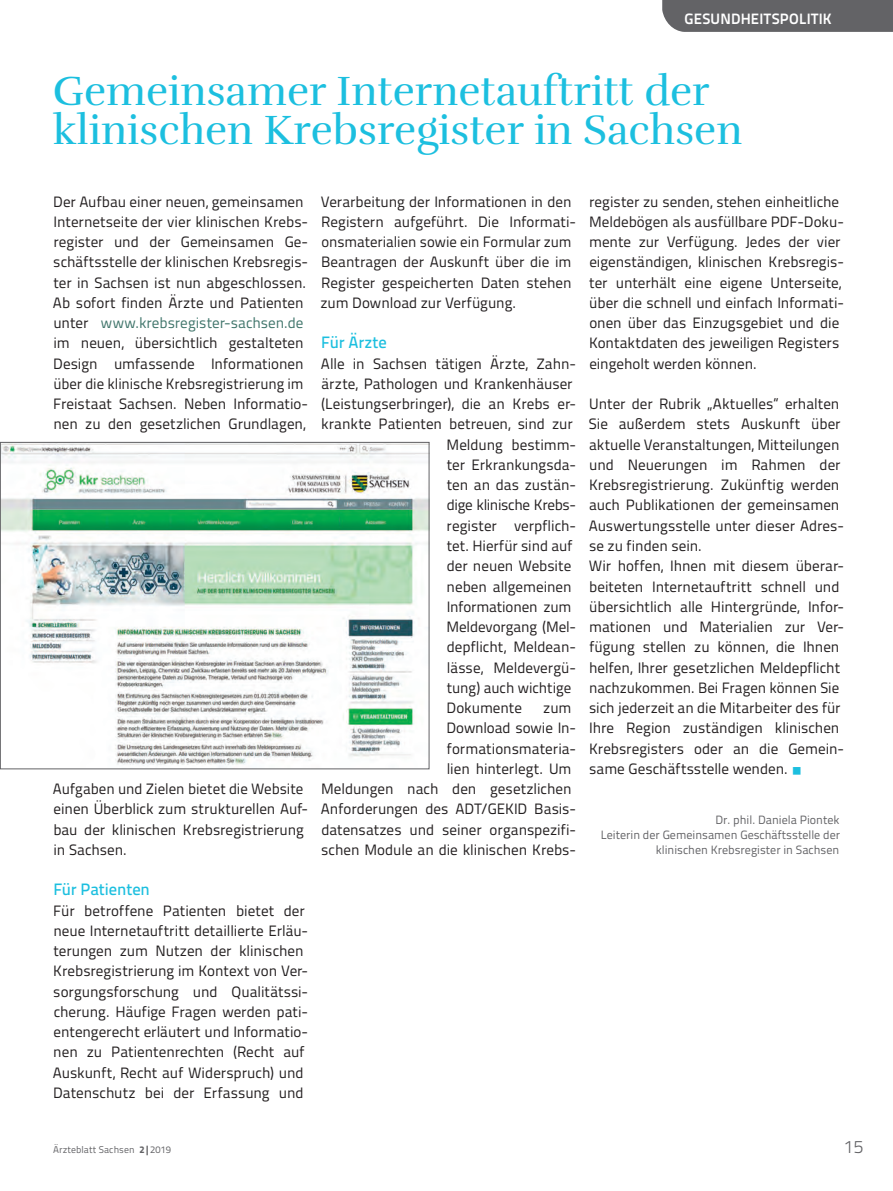
<style>
.page{position:relative;width:893px;height:1191px;background:#fff}
.page>*{position:absolute;margin:0;border:0;box-sizing:border-box;transform-origin:0 0}
.t1{font:42px/39px "Rufina";color:#1cbfdf}
.t2{font:300 18px "Titillium Text";color:#636366}
.t3{font:500 16.5px "Titillium Text";letter-spacing:-.005em;color:#1cbfdf}
.t4{font:15px/20.2px "Titillium Text";color:#231f20}
.t5{font:15px "Titillium Text";letter-spacing:-.025em;color:#231f20}
.t6{font:700 15px "Titillium Text";letter-spacing:.015em;color:#fff}
.t7{font:12px/15px "Titillium Text";color:#636366;text-align:right}
.t8{font:9.75px "Titillium Text";letter-spacing:.01em;color:#636366}
.s1{color:#40756b}
.s2{color:#1cbfdf}
.s3{font-weight:800}
</style>
<div class="page">
<div style="left:662px;top:0;width:231px;height:32px;background:#636366"></div>
<img style="left:2px;top:444px;width:425px;height:323px">
<div style="left:0;top:442px;width:429px;height:327px;border:1px solid #636366"></div>
<p class="t6" style="left:685px;top:7px;width:149px">GESUNDHEITSPOLITIK</p>
<h1 class="t1" style="left:53px;top:72px;width:691px">Gemeinsamer Internetauftritt der klinischen Krebsregister in Sachsen</h1>
<p class="t4" style="left:53px;top:190px;width:257px">Der Aufbau einer neuen, gemeinsamen Internetseite der vier klinischen Krebs&shy;register und der Gemeinsamen Ge-- schäftsstelle der klinischen Krebsregis&shy;ter in Sachsen ist nun abgeschlossen.<br>Ab sofort finden Ärzte und Patienten unter <span class="s1">www.krebsregister-sachsen.de </span>im neuen, übersichtlich gestalteten Design umfassende Informationen über die klinische Krebsregistrierung im Freistaat Sachsen. Neben Informatio&shy;nen zu den gesetzlichen Grundlagen,</p>
<p class="t4" style="left:53px;top:778px;width:257px">Aufgaben und Zielen bietet die Website einen Überblick zum strukturellen Auf&shy;bau der klinischen Krebsregistrierung in Sachsen.</p>
<p class="t3" style="left:53px;top:877px;width:98px">Für Patienten</p>
<p class="t4" style="left:53px;top:899px;width:257px">Für betroffene Patienten bietet der neue Internetauftritt detaillierte Erläu&shy;terungen zum Nutzen der klinischen Krebsregistrierung im Kontext von Ver&shy;sorgungsforschung und Qualitätssi&shy;cherung. Häufige Fragen werden pati&shy;entengerecht erläutert und Informatio&shy;nen zu Patientenrechten (Recht auf Auskunft, Recht auf Widerspruch) und Datenschutz bei der Erfassung und</p>
<p class="t4" style="left:320px;top:190px;width:257px">Verarbeitung der Informationen in den Registern aufgeführt. Die Informati&shy;onsmaterialien sowie ein Formular zum Beantragen der Auskunft über die im Register gespeicherten Daten stehen zum Download zur Verfügung.</p>
<p class="t3" style="left:321px;top:330px;width:67px">Für Ärzte</p>
<p class="t4" style="left:321px;top:352px;width:257px">Alle in Sachsen tätigen Ärzte, Zahn-</p>
<p class="t4" style="left:321px;top:373px;width:253px">ärzte, Pathologen und Krankenhäuser</p>
<p class="t4" style="left:321px;top:393px;width:252px">(Leistungserbringer), die an Krebs er--</p>
<p class="t4" style="left:321px;top:413px;width:253px">krankte Patienten betreuen, sind zur</p>
<p class="t4" style="left:447px;top:433px;width:131px">Meldung bestimm-</p>
<p class="t4" style="left:447px;top:454px;width:131px">ter Erkrankungsda-</p>
<p class="t4" style="left:447px;top:474px;width:131px">ten an das zustän-</p>
<p class="t5" style="left:447px;top:494px;width:129px">dige klinische Krebs-</p>
<p class="t4" style="left:447px;top:514px;width:131px">register verpflich-</p>
<p class="t4" style="left:447px;top:535px;width:127px">tet. Hierfür sind auf</p>
<p class="t4" style="left:447px;top:555px;width:126px">der neuen Website</p>
<p class="t4" style="left:447px;top:575px;width:126px">neben allgemeinen</p>
<p class="t4" style="left:447px;top:595px;width:126px">Informationen zum</p>
<p class="t4" style="left:447px;top:616px;width:129px">Meldevorgang (Mel-</p>
<p class="t4" style="left:447px;top:636px;width:131px">depflicht, Meldean-</p>
<p class="t4" style="left:447px;top:656px;width:131px">lässe, Meldevergü-</p>
<p class="t4" style="left:447px;top:676px;width:126px">tung) auch wichtige</p>
<p class="t4" style="left:447px;top:697px;width:77px">Dokumente</p>
<p class="t4" style="left:543px;top:697px;width:30px">zum</p>
<p class="t4" style="left:447px;top:717px;width:127px">Download sowie In--</p>
<p class="t4" style="left:447px;top:737px;width:129px">formationsmateria-</p>
<p class="t4" style="left:447px;top:757px;width:126px">lien hinterlegt. Um</p>
<p class="t4" style="left:321px;top:778px;width:252px">Meldungen nach den gesetzlichen</p>
<p class="t4" style="left:321px;top:798px;width:257px">Anforderungen des ADT/GEKID Basis-</p>
<p class="t4" style="left:321px;top:818px;width:256px">datensatzes und seiner organspezifi-</p>
<p class="t4" style="left:321px;top:838px;width:256px">schen Module an die klinischen Krebs-</p>
<p class="t4" style="left:589px;top:190px;width:256px">register zu senden, stehen einheitliche Meldebögen als ausfüllbare PDF-Doku&shy;mente zur Verfügung. Jedes der vier eigenständigen, klinischen Krebsregis&shy;ter unterhält eine eigene Unterseite, über die schnell und einfach Informati&shy;onen über das Einzugsgebiet und die Kontaktdaten des jeweiligen Registers eingeholt werden können.</p>
<p class="t4" style="left:589px;top:393px;width:257px">Unter der Rubrik „Aktuelles“ erhalten Sie außerdem stets Auskunft über aktuelle Veranstaltungen, Mitteilungen und Neuerungen im Rahmen der Krebsregistrierung. Zukünftig werden auch Publikationen der gemeinsamen Auswertungsstelle unter dieser Adres&shy;se zu finden sein.<br>Wir hoffen, Ihnen mit diesem überar&shy;beiteten Internetauftritt schnell und übersichtlich alle Hintergründe, Infor&shy;mationen und Materialien zur Ver&shy;fügung stellen zu können, die Ihnen helfen, Ihrer gesetzlichen Meldepflicht nachzukommen. Bei Fragen können Sie sich jederzeit an die Mitarbeiter des für Ihre Region zuständigen klinischen Krebsregisters oder an die Gemein&shy;same Geschäftsstelle wenden. <span class="s2">○</span></p>
<p class="t7" style="left:601px;top:811px;width:241px">Dr. phil. Daniela Piontek<br>Leiterin der Gemeinsamen Geschäftsstelle der klinischen Krebsregister in Sachsen</p>
<p class="t8" style="left:53px;top:1142px;width:119px">Ärzteblatt Sachsen <span class="s3">2|</span>2019</p>
<p class="t2" style="left:844px;top:1133px;width:21px">15</p>
</div>
